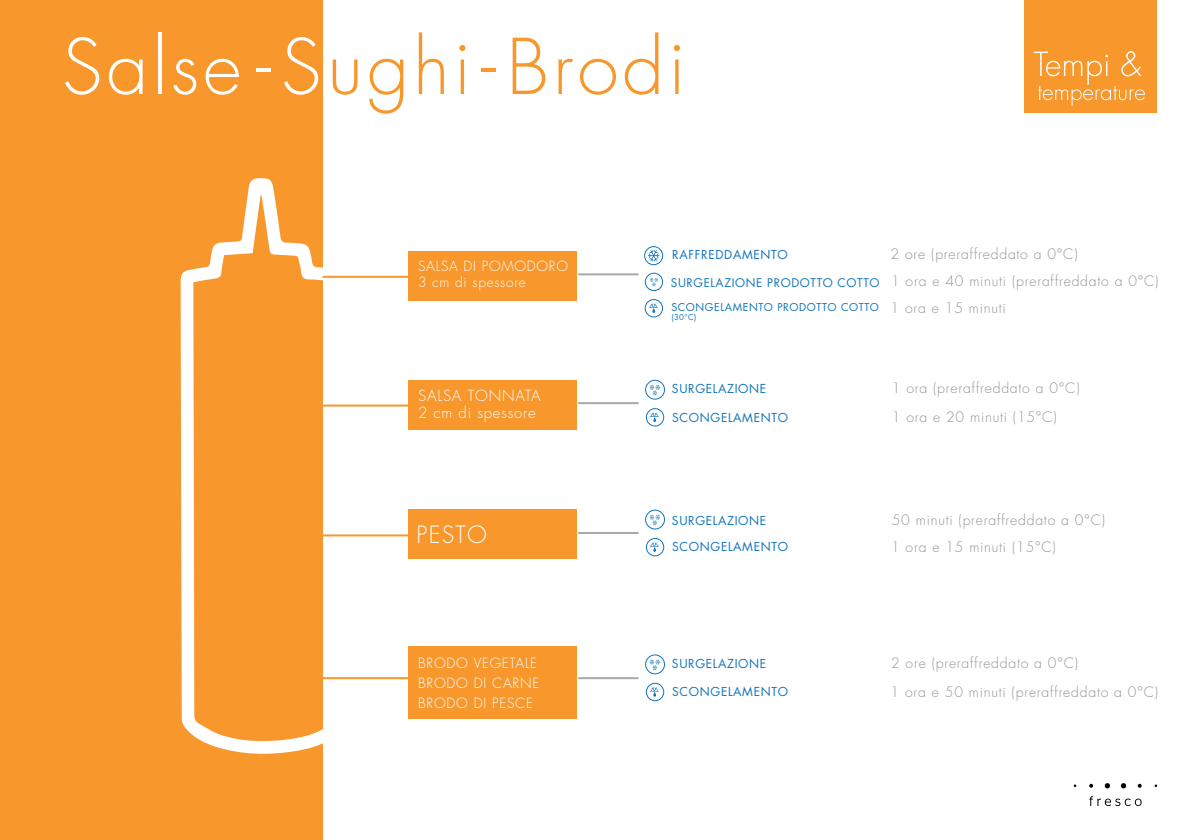
<style>
.page{position:relative;width:1191px;height:840px;background:#fff}
.page>*{position:absolute;margin:0;border:0;box-sizing:border-box;transform-origin:0 0}
.t1{font:300 23.2px "Futura Std";letter-spacing:.055em;color:#fff}
.t2{font:300 15px/17.8px "Futura Std";letter-spacing:.055em;color:#fff}
.t3{font:300 14px/26.4px "Futura Std";letter-spacing:.055em;color:#939598}
.t4{font:300 13.8px/20px "Futura Std";letter-spacing:.055em;color:#fff}
.t5{font:300 13.6px/16.4px "Futura Std";letter-spacing:.055em;color:#fff}
.t6{font:12px "Futura Std";letter-spacing:.055em;color:#1074bc}
.t7{font:11.6px "Futura Std";letter-spacing:.055em;color:#1074bc}
.t8{font:10.6px "Futura Std";letter-spacing:.055em;color:#1074bc}
.t9{font:7.8px "Futura Std";color:#1074bc}
</style>
<div class="page">
<div style="left:0;top:0;width:322px;height:839px;background:#f7972c"></div>
<svg style="left:65px;top:37px;width:34px;height:58px"></svg>
<svg style="left:109px;top:59px;width:33px;height:36px"></svg>
<hr style="left:158px;top:32px;width:3px;height:62px;background:#fff">
<svg style="left:173px;top:59px;width:23px;height:36px"></svg>
<svg style="left:206px;top:59px;width:33px;height:36px"></svg>
<hr style="left:256px;top:68px;width:14px;height:4px;background:#fff">
<svg style="left:284px;top:37px;width:34px;height:58px"></svg>
<svg style="left:333px;top:59px;width:24px;height:36px"></svg>
<svg style="left:369px;top:59px;width:34px;height:55px"></svg>
<svg style="left:419px;top:32px;width:25px;height:62px"></svg>
<svg style="left:459px;top:45px;width:6px;height:49px"></svg>
<hr style="left:482px;top:68px;width:14px;height:4px;background:#f7972c">
<svg style="left:512px;top:38px;width:33px;height:56px"></svg>
<svg style="left:558px;top:59px;width:15px;height:35px"></svg>
<svg style="left:580px;top:59px;width:36px;height:36px"></svg>
<svg style="left:625px;top:32px;width:33px;height:63px"></svg>
<svg style="left:674px;top:45px;width:6px;height:49px"></svg>
<svg style="left:181px;top:178px;width:162px;height:577px"></svg>
<svg style="left:1089px;top:783px;width:4px;height:4px"></svg>
<svg style="left:1137px;top:783px;width:4px;height:4px"></svg>
<svg style="left:1104px;top:783px;width:6px;height:5px"></svg>
<svg style="left:1120px;top:783px;width:6px;height:5px"></svg>
<svg style="left:1089px;top:796px;width:52px;height:9px"></svg>
<div style="left:408px;top:251px;width:169px;height:49px;background:#f7972c"></div>
<hr style="left:322px;top:275px;width:86px;height:2px;background:#f7972c">
<hr style="left:578px;top:273px;width:60px;height:2px;background:#a8a9ad">
<div style="left:408px;top:380px;width:169px;height:49px;background:#f7972c"></div>
<hr style="left:321px;top:404px;width:87px;height:2px;background:#f7972c">
<hr style="left:578px;top:402px;width:60px;height:2px;background:#a8a9ad">
<svg style="left:649px;top:385px;width:11px;height:10px"></svg>
<div style="left:645px;top:379px;width:20px;height:20px;border:1px solid #1074bc;border-radius:50%"></div>
<div style="left:646px;top:408px;width:18px;height:18px;border:1px solid #1074bc;border-radius:50%"></div>
<svg style="left:650px;top:412px;width:8px;height:10px"></svg>
<div style="left:408px;top:509px;width:169px;height:49px;background:#f7972c"></div>
<hr style="left:321px;top:534px;width:87px;height:2px;background:#f7972c">
<hr style="left:578px;top:531px;width:60px;height:2px;background:#a8a9ad">
<svg style="left:649px;top:514px;width:11px;height:11px"></svg>
<div style="left:645px;top:509px;width:20px;height:20px;border:1px solid #1074bc;border-radius:50%"></div>
<div style="left:646px;top:537px;width:18px;height:19px;border:1px solid #1074bc;border-radius:50%"></div>
<svg style="left:650px;top:542px;width:8px;height:9px"></svg>
<div style="left:408px;top:646px;width:169px;height:72px;background:#f7972c"></div>
<hr style="left:321px;top:676px;width:87px;height:2px;background:#f7972c">
<hr style="left:578px;top:676px;width:60px;height:2px;background:#a8a9ad">
<svg style="left:649px;top:659px;width:11px;height:10px"></svg>
<div style="left:645px;top:654px;width:20px;height:20px;border:1px solid #1074bc;border-radius:50%"></div>
<div style="left:646px;top:682px;width:18px;height:18px;border:1px solid #1074bc;border-radius:50%"></div>
<svg style="left:650px;top:687px;width:8px;height:9px"></svg>
<div style="left:645px;top:272px;width:18px;height:19px;border:1px solid #1074bc;border-radius:50%"></div>
<svg style="left:649px;top:278px;width:9px;height:8px"></svg>
<div style="left:644px;top:246px;width:19px;height:19px;border:1px solid #1074bc;border-radius:50%"></div>
<svg style="left:648px;top:250px;width:11px;height:11px"></svg>
<div style="left:644px;top:299px;width:19px;height:18px;border:1px solid #1074bc;border-radius:50%"></div>
<svg style="left:649px;top:303px;width:8px;height:10px"></svg>
<div style="left:1024px;top:0;width:133px;height:112px;background:#f7972c"></div>
<svg style="left:1033px;top:51px;width:112px;height:55px"></svg>
<p class="t5" style="left:418px;top:258px;width:151px">SALSA DI POMODORO<br>3 cm di spessore</p>
<p class="t2" style="left:418px;top:386px;width:124px">SALSA TONNATA<br>2 cm di spessore</p>
<h1 class="t1" style="left:416px;top:519px;width:72px">PESTO</h1>
<p class="t4" style="left:418px;top:653px;width:123px">BRODO VEGETALE<br>BRODO DI CARNE<br>BRODO DI PESCE</p>
<p class="t6" style="left:672px;top:247px;width:117px">RAFFREDDAMENTO</p>
<p class="t7" style="left:671px;top:275px;width:210px">SURGELAZIONE PRODOTTO COTTO</p>
<p class="t8" style="left:671px;top:300px;width:209px">SCONGELAMENTO PRODOTTO COTTO</p>
<p class="t9" style="left:671px;top:312px;width:26px">(30°C)</p>
<p class="t3" style="left:890px;top:241px;width:189px">2 ore (preraffreddato a 0°C)</p>
<p class="t3" style="left:890px;top:268px;width:269px">1 ora e 40 minuti (preraffreddato a 0°C)<br>1 ora e 15 minuti</p>
<p class="t6" style="left:672px;top:381px;width:96px">SURGELAZIONE</p>
<p class="t6" style="left:672px;top:409px;width:117px">SCONGELAMENTO</p>
<p class="t3" style="left:892px;top:375px;width:189px">1 ora (preraffreddato a 0°C)</p>
<p class="t3" style="left:892px;top:404px;width:166px">1 ora e 20 minuti (15°C)</p>
<p class="t6" style="left:672px;top:512px;width:96px">SURGELAZIONE</p>
<p class="t6" style="left:672px;top:539px;width:117px">SCONGELAMENTO</p>
<p class="t3" style="left:891px;top:506px;width:215px;line-height:27px">50 minuti (preraffreddato a 0°C)<br>1 ora e 15 minuti (15°C)</p>
<p class="t6" style="left:672px;top:655px;width:96px">SURGELAZIONE</p>
<p class="t6" style="left:672px;top:683px;width:117px">SCONGELAMENTO</p>
<p class="t3" style="left:890px;top:648px;width:269px;line-height:29px">2 ore (preraffreddato a 0°C)<br>1 ora e 50 minuti (preraffreddato a 0°C)</p>
</div>
